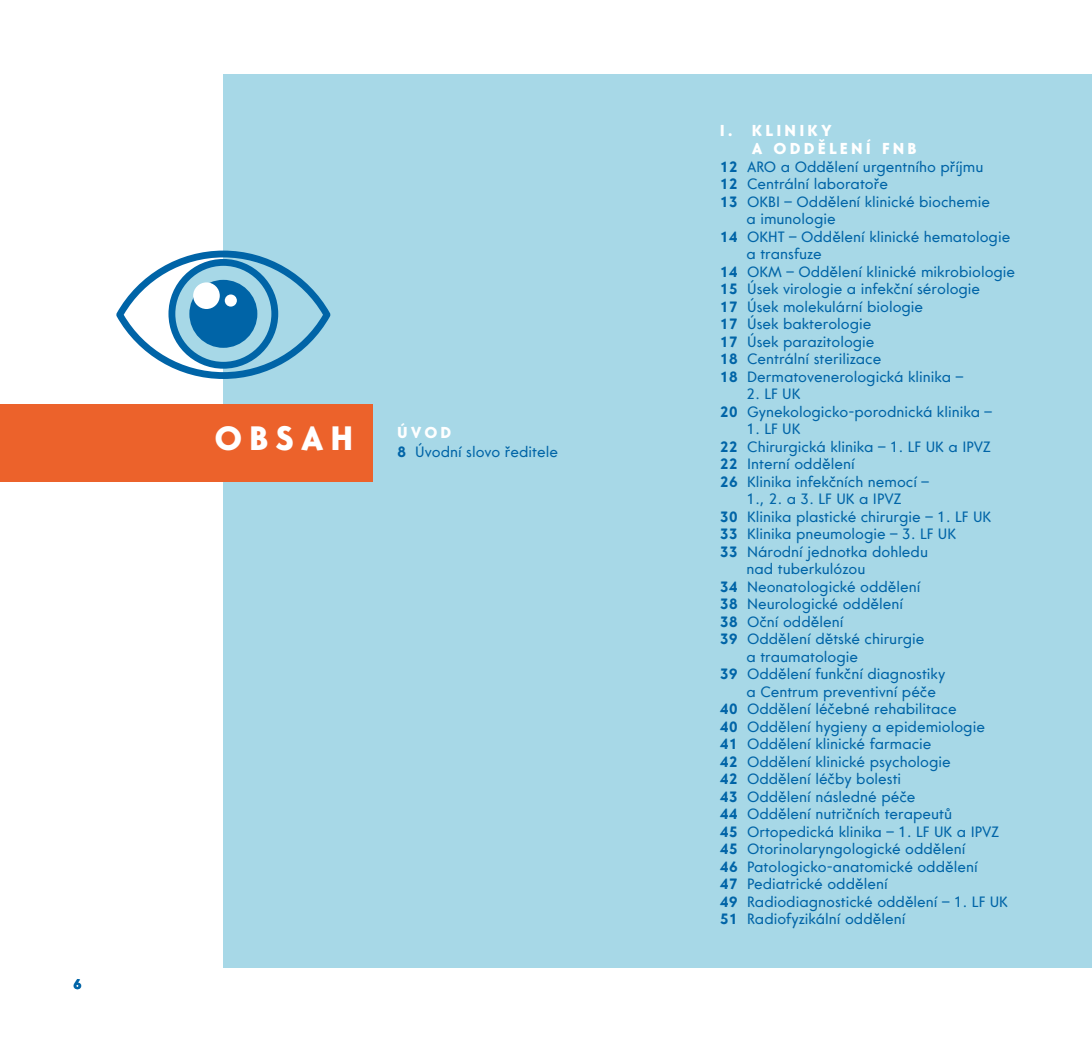
<style>
.page{position:relative;width:1092px;height:1042px;background:#fff}
.page>*{position:absolute;margin:0;border:0;box-sizing:border-box;transform-origin:0 0}
.t1{font:800 33.6px "Core Sans G";letter-spacing:.2em;color:#fff}
.t2{font:800 15.75px/18.9px "Core Sans G";letter-spacing:.2em;color:#fff}
.t3{font:14.88px/17.5px "Core Sans G";color:#0064a7}
.t4{font:800 14px "Core Sans G";color:#0064a7}
.s1{font-weight:700}
</style>
<div class="page">
<div style="left:223px;top:74px;width:868px;height:893px;background:#a7d8e7"></div>
<div style="left:0;top:404px;width:372px;height:77px;background:#ec622b"></div>
<svg style="left:116px;top:251px;width:214px;height:128px"></svg>
<div style="left:193px;top:282px;width:27px;height:27px;background:#fff;border-radius:50%"></div>
<div style="left:225px;top:294px;width:12px;height:13px;background:#fff;border-radius:50%"></div>
<h1 class="t1" style="left:214px;top:417px;width:140px">OBSAH</h1>
<p class="t2" style="left:397px;top:423px;width:56px">ÚVOD</p>
<p class="t3" style="left:397px;top:443px;width:162px"><span class="s1">8</span> Úvodní slovo ředitele</p>
<p class="t4" style="left:73px;top:976px;width:10px">6</p>
<p class="t2" style="left:751px;top:121px;width:166px;text-indent:-32px">I. KLINIKY<br>A ODDĚLENÍ FNB</p>
<p class="t3" style="left:719px;top:158px;width:265px"><span class="s1">12</span> ARO a Oddělení urgentního příjmu</p>
<p class="t3" style="left:719px;top:176px;width:170px"><span class="s1">12</span> Centrální laboratoře</p>
<p class="t3" style="left:719px;top:193px;width:272px"><span class="s1">13</span> OKBI – Oddělení klinické biochemie</p>
<p class="t3" style="left:746px;top:211px;width:91px">a imunologie</p>
<p class="t3" style="left:719px;top:228px;width:292px"><span class="s1">14</span> OKHT – Oddělení klinické hematologie</p>
<p class="t3" style="left:746px;top:246px;width:77px">a transfuze</p>
<p class="t3" style="left:719px;top:263px;width:297px"><span class="s1">14</span> OKM – Oddělení klinické mikrobiologie</p>
<p class="t3" style="left:719px;top:281px;width:262px"><span class="s1">15</span> Úsek virologie a infekční sérologie</p>
<p class="t3" style="left:719px;top:298px;width:205px"><span class="s1">17</span> Úsek molekulární biologie</p>
<p class="t3" style="left:719px;top:316px;width:153px"><span class="s1">17</span> Úsek bakterologie</p>
<p class="t3" style="left:719px;top:333px;width:156px"><span class="s1">17</span> Úsek parazitologie</p>
<p class="t3" style="left:719px;top:351px;width:163px"><span class="s1">18</span> Centrální sterilizace</p>
<p class="t3" style="left:719px;top:368px;width:245px"><span class="s1">18</span> Dermatovenerologická klinika –</p>
<p class="t3" style="left:719px;top:386px;width:274px;text-indent:27px">2. LF UK<br><span class="s1">20</span> Gynekologicko-porodnická klinika –</p>
<p class="t3" style="left:746px;top:421px;width:56px">1. LF UK</p>
<p class="t3" style="left:719px;top:438px;width:272px"><span class="s1">22</span> Chirurgická klinika – 1. LF UK a IPVZ</p>
<p class="t3" style="left:719px;top:456px;width:136px"><span class="s1">22</span> Interní oddělení</p>
<p class="t3" style="left:719px;top:473px;width:211px"><span class="s1">26</span> Klinika infekčních nemocí –</p>
<p class="t3" style="left:746px;top:491px;width:156px">1., 2. a 3. LF UK a IPVZ</p>
<p class="t3" style="left:719px;top:508px;width:273px"><span class="s1">30</span> Klinika plastické chirurgie – 1. LF UK</p>
<p class="t3" style="left:719px;top:526px;width:238px"><span class="s1">33</span> Klinika pneumologie – 3. LF UK</p>
<p class="t3" style="left:719px;top:543px;width:210px"><span class="s1">33</span> Národní jednotka dohledu</p>
<p class="t3" style="left:746px;top:561px;width:120px">nad tuberkulózou</p>
<p class="t3" style="left:719px;top:578px;width:202px"><span class="s1">34</span> Neonatologické oddělení</p>
<p class="t3" style="left:719px;top:596px;width:185px"><span class="s1">38</span> Neurologické oddělení</p>
<p class="t3" style="left:719px;top:613px;width:125px"><span class="s1">38</span> Oční oddělení</p>
<p class="t3" style="left:719px;top:631px;width:206px"><span class="s1">39</span> Oddělení dětské chirurgie</p>
<p class="t3" style="left:746px;top:648px;width:113px">a traumatologie</p>
<p class="t3" style="left:719px;top:666px;width:227px"><span class="s1">39</span> Oddělení funkční diagnostiky</p>
<p class="t3" style="left:746px;top:683px;width:191px">a Centrum preventivní péče</p>
<p class="t3" style="left:719px;top:701px;width:238px"><span class="s1">40</span> Oddělení léčebné rehabilitace</p>
<p class="t3" style="left:719px;top:718px;width:267px"><span class="s1">40</span> Oddělení hygieny a epidemiologie</p>
<p class="t3" style="left:719px;top:736px;width:213px"><span class="s1">41</span> Oddělení klinické farmacie</p>
<p class="t3" style="left:719px;top:753px;width:232px"><span class="s1">42</span> Oddělení klinické psychologie</p>
<p class="t3" style="left:719px;top:770px;width:183px"><span class="s1">42</span> Oddělení léčby bolesti</p>
<p class="t3" style="left:719px;top:788px;width:197px"><span class="s1">43</span> Oddělení následné péče</p>
<p class="t3" style="left:719px;top:805px;width:234px"><span class="s1">44</span> Oddělení nutričních terapeutů</p>
<p class="t3" style="left:719px;top:823px;width:281px"><span class="s1">45</span> Ortopedická klinika – 1. LF UK a IPVZ</p>
<p class="t3" style="left:719px;top:840px;width:247px"><span class="s1">45</span> Otorinolaryngologické oddělení</p>
<p class="t3" style="left:719px;top:858px;width:259px"><span class="s1">46</span> Patologicko-anatomické oddělení</p>
<p class="t3" style="left:719px;top:875px;width:169px"><span class="s1">47</span> Pediatrické oddělení</p>
<p class="t3" style="left:719px;top:893px;width:290px"><span class="s1">49</span> Radiodiagnostické oddělení – 1. LF UK</p>
<p class="t3" style="left:719px;top:910px;width:187px"><span class="s1">51</span> Radiofyzikální oddělení</p>
</div>
